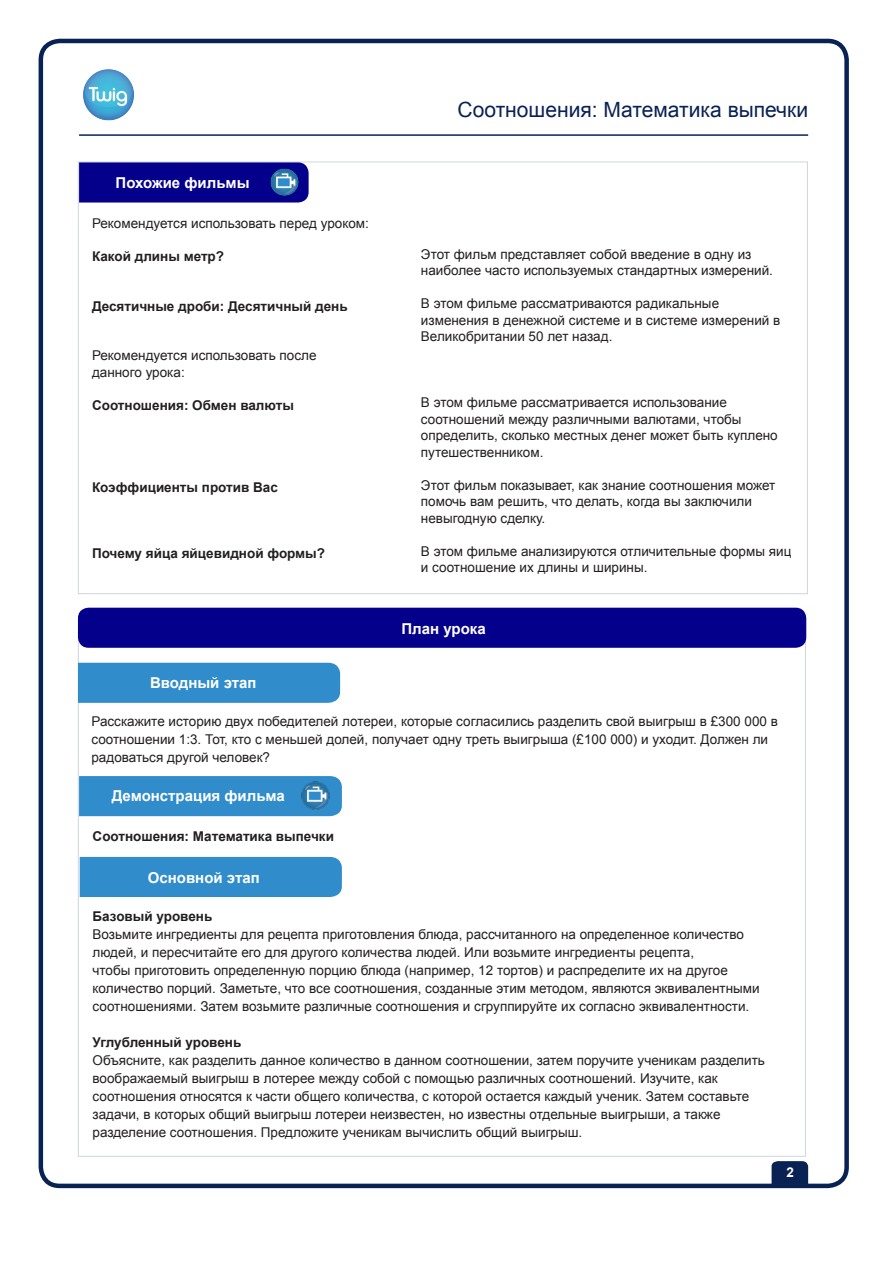
<style>
.page{position:relative;width:893px;height:1263px;background:#fff}
.page>*{position:absolute;margin:0;border:0;box-sizing:border-box;transform-origin:0 0}
.t1{font:21px "Arial";color:#092254}
.Subheads__in_blue_st{font:700 15px "Arial";color:#fff}
.Regular_paragraph{font:13.5px/18px "Arial";color:#231f20}
.Regular_paragraph-2{font:700 13.5px "Arial";color:#231f20}
.t2{font:700 13.5px "Arial";color:#fff}
</style>
<div class="page">
<div style="left:39px;top:39px;width:810px;height:1149px;border:4px solid #092254;border-radius:19px"></div>
<hr style="left:79px;top:134px;width:729px;height:2px;background:#092254">
<img style="left:83px;top:69px;width:51px;height:52px">
<svg style="left:772px;top:1161px;width:36px;height:25px"></svg>
<div style="left:80px;top:776px;width:262px;height:40px;background:#308ccb"></div>
<div style="left:78px;top:608px;width:728px;height:40px;background:#05008b;border-radius:11px"></div>
<div style="left:78px;top:663px;width:262px;height:40px;background:#308ccb"></div>
<div style="left:79px;top:162px;width:230px;height:41px;background:#05008b"></div>
<img style="left:302px;top:782px;width:27px;height:27px">
<img style="left:271px;top:168px;width:27px;height:28px">
<div style="left:80px;top:857px;width:262px;height:40px;background:#308ccb"></div>
<p class="Subheads__in_blue_st" style="left:116px;top:172px;width:135px">Похожие фильмы</p>
<p class="Regular_paragraph" style="left:92px;top:215px;width:278px">Рекомендуется использовать перед уроком:</p>
<p class="Regular_paragraph-2" style="left:92px;top:248px;width:134px">Какой длины метр?</p>
<p class="Regular_paragraph-2" style="left:92px;top:297px;width:257px">Десятичные дроби: Десятичный день</p>
<p class="Regular_paragraph" style="left:92px;top:347px;width:226px">Рекомендуется использовать после</p>
<p class="Regular_paragraph" style="left:92px;top:363px;width:94px">данного урока:</p>
<p class="Regular_paragraph-2" style="left:92px;top:396px;width:203px">Соотношения: Обмен валюты</p>
<p class="Regular_paragraph-2" style="left:92px;top:479px;width:187px">Коэффициенты против Вас</p>
<p class="Regular_paragraph-2" style="left:92px;top:545px;width:235px">Почему яйца яйцевидной формы?</p>
<p class="Subheads__in_blue_st" style="left:150px;top:673px;width:108px">Вводный этап</p>
<h1 class="t1" style="left:458px;top:95px;width:352px">Соотношения: Математика выпечки</h1>
<p class="Regular_paragraph" style="left:421px;top:246px;width:354px;line-height:16.5px">Этот фильм представляет собой введение в одну из наиболее часто используемых стандартных измерений.</p>
<p class="Regular_paragraph" style="left:421px;top:296px;width:361px;line-height:16.5px">В этом фильме рассматриваются радикальные изменения в денежной системе и в системе измерений в<br>Великобритании 50 лет назад.</p>
<p class="Regular_paragraph" style="left:421px;top:395px;width:358px;line-height:16.5px">В этом фильме рассматривается использование соотношений между различными валютами, чтобы определить, сколько местных денег может быть куплено путешественником.</p>
<p class="Regular_paragraph" style="left:421px;top:477px;width:356px;line-height:16.5px">Этот фильм показывает, как знание соотношения может помочь вам решить, что делать, когда вы заключили невыгодную сделку.</p>
<p class="Regular_paragraph" style="left:421px;top:543px;width:372px;line-height:16.5px">В этом фильме анализируются отличительные формы яиц и соотношение их длины и ширины.</p>
<p class="Subheads__in_blue_st" style="left:401px;top:618px;width:86px">План урока</p>
<p class="Regular_paragraph" style="left:91px;top:712px;width:688px">Расскажите историю двух победителей лотереи, которые согласились разделить свой выигрыш в £300 000 в соотношении 1:3. Тот, кто с меньшей долей, получает одну треть выигрыша (£100 000) и уходит. Должен ли радоваться другой человек?</p>
<p class="Subheads__in_blue_st" style="left:112px;top:785px;width:175px">Демонстрация фильма</p>
<p class="Regular_paragraph-2" style="left:93px;top:827px;width:243px">Соотношения: Математика выпечки</p>
<p class="Subheads__in_blue_st" style="left:148px;top:867px;width:113px">Основной этап</p>
<p class="Regular_paragraph-2" style="left:93px;top:907px;width:121px">Базовый уровень</p>
<p class="Regular_paragraph" style="left:93px;top:925px;width:669px">Возьмите ингредиенты для рецепта приготовления блюда, рассчитанного на определенное количество людей, и пересчитайте его для другого количества людей. Или возьмите ингредиенты рецепта,<br>чтобы приготовить определенную порцию блюда (например, 12 тортов) и распределите их на другое количество порций. Заметьте, что все соотношения, созданные этим методом, являются эквивалентными соотношениями. Затем возьмите различные соотношения и сгруппируйте их согласно эквивалентности.</p>
<p class="Regular_paragraph-2" style="left:93px;top:1033px;width:150px">Углубленный уровень</p>
<p class="Regular_paragraph" style="left:93px;top:1051px;width:674px">Объясните, как разделить данное количество в данном соотношении, затем поручите ученикам разделить воображаемый выигрыш в лотерее между собой с помощью различных соотношений. Изучите, как соотношения относятся к части общего количества, с которой остается каждый ученик. Затем составьте задачи, в которых общий выигрыш лотереи неизвестен, но известны отдельные выигрыши, а также разделение соотношения. Предложите ученикам вычислить общий выигрыш.</p>
<p class="t2" style="left:786px;top:1163px;width:9px">2</p>
</div>
